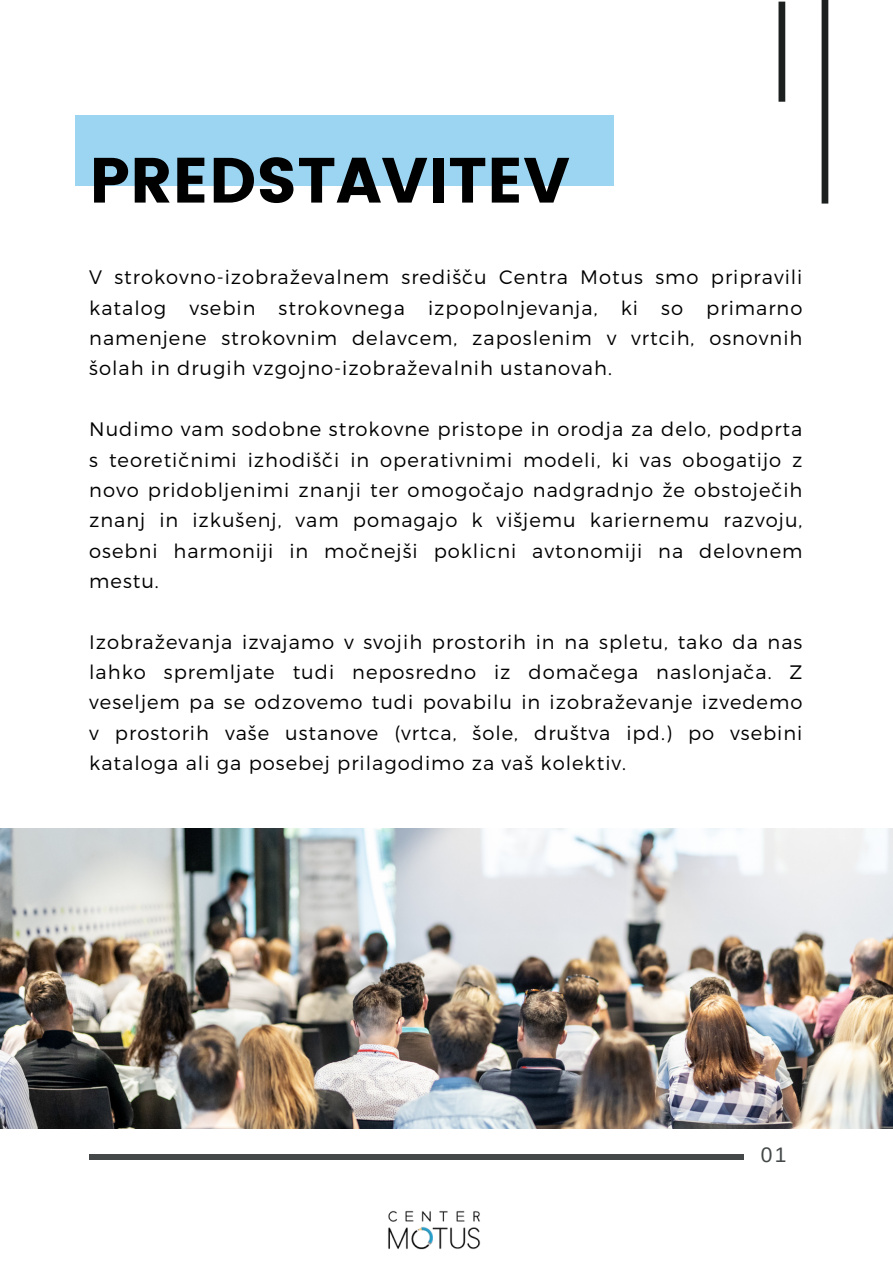
<style>
.page{position:relative;width:893px;height:1264px;background:#fff}
.page>*{position:absolute;margin:0;border:0;box-sizing:border-box;transform-origin:0 0}
.t1{font:63.75px "Poppins";color:#000}
.t2{font:21px "Arimo";color:#444848}
.t3{font:300 19.5px/30.3px "Montserrat";letter-spacing:.05em;color:#000;text-align:justify}
</style>
<div class="page">
<div style="left:75px;top:115px;width:538px;height:70px;background:#9cd5f2"></div>
<div style="left:821px;top:0;width:7px;height:203px;background:#1c2120"></div>
<div style="left:778px;top:2px;width:7px;height:100px;background:#1c2120"></div>
<img style="left:0;top:828px;width:892px;height:300px">
<div style="left:89px;top:1153px;width:654px;height:6px;background:#444848"></div>
<img style="left:388px;top:1210px;width:93px;height:40px">
<p class="t1" style="left:89px;top:143px;width:482px">PREDSTAVITEV</p>
<p class="t3" style="left:89px;top:261px;width:714px">V strokovno-izobraževalnem središču Centra Motus smo pripravili katalog vsebin strokovnega izpopolnjevanja, ki so primarno namenjene strokovnim delavcem, zaposlenim v vrtcih, osnovnih šolah in drugih vzgojno-izobraževalnih ustanovah.</p>
<p class="t3" style="left:89px;top:413px;width:714px">Nudimo vam sodobne strokovne pristope in orodja za delo, podprta s teoretičnimi izhodišči in operativnimi modeli, ki vas obogatijo z novo pridobljenimi znanji ter omogočajo nadgradnjo že obstoječih znanj in izkušenj, vam pomagajo k višjemu kariernemu razvoju, osebni harmoniji in močnejši poklicni avtonomiji na delovnem mestu.</p>
<p class="t3" style="left:89px;top:625px;width:714px">Izobraževanja izvajamo v svojih prostorih in na spletu, tako da nas lahko spremljate tudi neposredno iz domačega naslonjača. Z veseljem pa se odzovemo tudi povabilu in izobraževanje izvedemo v prostorih vaše ustanove (vrtca, šole, društva ipd.) po vsebini kataloga ali ga posebej prilagodimo za vaš kolektiv.</p>
<p class="t2" style="left:760px;top:1142px;width:27px">01</p>
</div>
